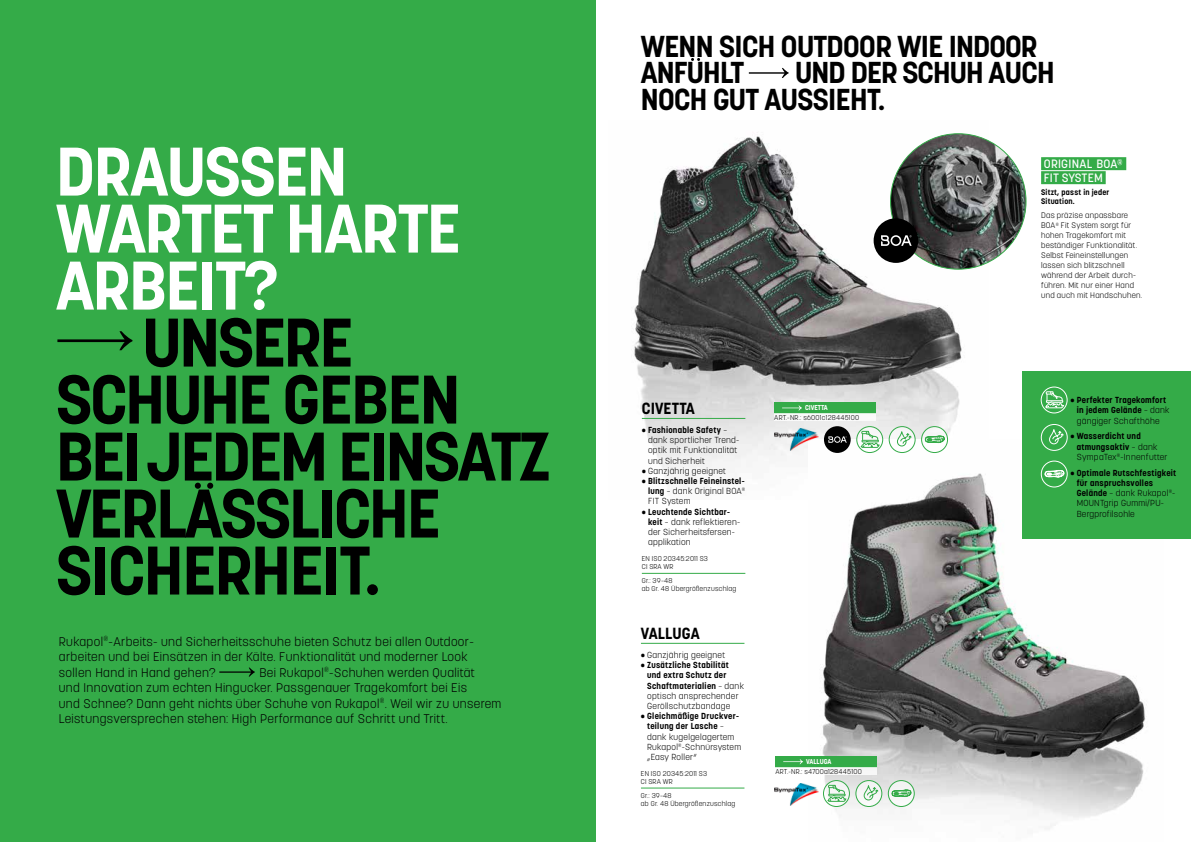
<style>
.page{position:relative;width:1191px;height:842px;background:#fff}
.page>*{position:absolute;margin:0;border:0;box-sizing:border-box;transform-origin:0 0}
.t1{font:700 68px/57px "Korolev";letter-spacing:-.03em;color:#000}
.t2{font:700 68px/57px "Korolev";letter-spacing:-.02em;color:#fff}
.t3{font:700 30px/26.5px "Korolev";letter-spacing:-.02em;color:#000}
.t4{font:700 16px "Korolev";letter-spacing:.01em;color:#000}
.t5{font:300 12.5px/15.5px "Korolev";letter-spacing:.03em;color:#000}
.t6{font:500 12px/14px "Korolev";letter-spacing:.015em;color:#fff}
.t7{font:700 8.7px/10.2px "Korolev";letter-spacing:.03em;color:#000}
.t8{font:300 8.7px/10.2px "Korolev";letter-spacing:.03em;color:#000}
.t9{font:300 8px/10px "Korolev";letter-spacing:.03em;color:#000}
.t10{font:700 8px/9px "Korolev";letter-spacing:.025em;color:#000}
.t11{font:300 7px/8px "Korolev";letter-spacing:.03em;color:#000}
.t12{font:700 7px "Korolev";color:#fff}
.s1{font-weight:700}
.s2{font-weight:300}
</style>
<div class="page">
<img style="left:634px;top:133px;width:354px;height:343px">
<img style="left:808px;top:440px;width:338px;height:389px">
<div style="left:0;top:0;width:595px;height:842px;background:#34ab48"></div>
<svg style="left:219px;top:667px;width:36px;height:10px"></svg>
<svg style="left:57px;top:331px;width:75px;height:19px"></svg>
<hr style="left:642px;top:418px;width:103px;height:1px;background:#34ab48">
<hr style="left:642px;top:573px;width:103px;height:1px;background:#34ab48">
<hr style="left:641px;top:643px;width:103px;height:1px;background:#34ab48">
<hr style="left:641px;top:788px;width:103px;height:1px;background:#34ab48">
<div style="left:1041px;top:157px;width:85px;height:13px;background:#34ab48"></div>
<div style="left:1041px;top:171px;width:64px;height:13px;background:#34ab48"></div>
<svg style="left:1117px;top:159px;width:5px;height:6px"></svg>
<img style="left:890px;top:134px;width:136px;height:135px;border-radius:68px">
<div style="left:873px;top:218px;width:45px;height:45px;background:#000;border-radius:50%"></div>
<svg style="left:881px;top:235px;width:30px;height:11px"></svg>
<svg style="left:195px;top:483px;width:18px;height:6px"></svg>
<svg style="left:749px;top:68px;width:39px;height:10px"></svg>
<svg style="left:691px;top:58px;width:9px;height:3px"></svg>
<div style="left:1022px;top:372px;width:169px;height:167px;background:#34ab48"></div>
<div style="left:1041px;top:461px;width:26px;height:26px;border:1px solid #fff;border-radius:50%"></div>
<svg style="left:1044px;top:470px;width:20px;height:8px"></svg>
<div style="left:1040px;top:387px;width:27px;height:26px;border:1px solid #fff;border-radius:50%"></div>
<svg style="left:1045px;top:391px;width:19px;height:17px"></svg>
<div style="left:1041px;top:424px;width:26px;height:27px;border:1px solid #fff;border-radius:50%"></div>
<svg style="left:1049px;top:427px;width:15px;height:17px"></svg>
<div style="left:774px;top:402px;width:101px;height:11px;background:#34ab48"></div>
<svg style="left:782px;top:405px;width:20px;height:5px"></svg>
<div style="left:774px;top:413px;width:101px;height:8px;background:#fff"></div>
<img style="left:774px;top:429px;width:44px;height:21px">
<div style="left:775px;top:756px;width:101px;height:11px;background:#34ab48"></div>
<svg style="left:783px;top:759px;width:20px;height:5px"></svg>
<div style="left:775px;top:767px;width:101px;height:7px;background:#f7f7f7"></div>
<img style="left:774px;top:783px;width:44px;height:22px">
<svg style="left:823px;top:780px;width:26px;height:26px"></svg>
<div style="left:823px;top:780px;width:27px;height:27px;border:1px solid #34ab48;border-radius:50%"></div>
<svg style="left:827px;top:785px;width:19px;height:17px"></svg>
<svg style="left:856px;top:780px;width:26px;height:26px"></svg>
<div style="left:855px;top:780px;width:27px;height:27px;border:1px solid #34ab48;border-radius:50%"></div>
<svg style="left:863px;top:783px;width:16px;height:17px"></svg>
<svg style="left:888px;top:780px;width:26px;height:26px"></svg>
<div style="left:888px;top:780px;width:26px;height:27px;border:1px solid #34ab48;border-radius:50%"></div>
<svg style="left:891px;top:790px;width:20px;height:7px"></svg>
<div style="left:824px;top:426px;width:26px;height:27px;background:#000;border-radius:50%"></div>
<svg style="left:828px;top:436px;width:18px;height:7px"></svg>
<svg style="left:856px;top:427px;width:26px;height:25px"></svg>
<div style="left:856px;top:426px;width:27px;height:27px;border:1px solid #34ab48;border-radius:50%"></div>
<svg style="left:860px;top:431px;width:19px;height:17px"></svg>
<div style="left:889px;top:427px;width:26px;height:25px;background:#fff;border-radius:50%"></div>
<div style="left:888px;top:426px;width:27px;height:27px;border:1px solid #34ab48;border-radius:50%"></div>
<svg style="left:897px;top:429px;width:15px;height:18px"></svg>
<div style="left:921px;top:427px;width:26px;height:25px;background:#fff;border-radius:50%"></div>
<div style="left:921px;top:426px;width:27px;height:27px;border:1px solid #34ab48;border-radius:50%"></div>
<svg style="left:925px;top:436px;width:19px;height:7px"></svg>
<h1 class="t2" style="left:56px;top:143px;width:406px">DRAUSSEN<br>WARTET HARTE<br>ARBEIT?</h1>
<h1 class="t1" style="left:56px;top:314px;width:495px;text-indent:86px">UNSERE<br>SCHUHE GEBEN<br>BEIJEDEM EINSATZ<br>VERLASSLICHE<br>SICHERHEIT.</h1>
<p class="t5" style="left:59px;top:633px;width:417px">Rukapol<sup>®</sup>-Arbeits- und Sicherheitsschuhe bieten Schutz bei allen Outdoor&shy;arbeiten und bei Einsätzen in der Kälte. Funktionalität und moderner Look sollen Hand in Hand gehen?</p>
<p class="t5" style="left:59px;top:664px;width:444px;text-indent:200px">Bei Rukapol<sup>®</sup>-Schuhen werden Qualität<br>und Innovation zum echten Hingucker. Passgenauer Tragekomfort bei Eis<br>und Schnee? Dann geht nichts über Schuhe von Rukapol<sup>®</sup>. Weil wir zu unserem Leistungsversprechen stehen: High Performance auf Schritt und Tritt.</p>
<h2 class="t3" style="left:641px;top:33px;width:398px">WENN SICH OUTDOOR WIE INDOOR<br>ANFUHLT</h2>
<h2 class="t3" style="left:641px;top:59px;width:415px;text-indent:154px">UND DER SCHUH AUCH<br>NOCH GUT AUSSIEHT.</h2>
<p class="t6" style="left:1044px;top:157px;width:75px">ORIGINAL BOA<br>FIT SYSTEM</p>
<p class="t4" style="left:642px;top:399px;width:54px">CIVETTA</p>
<p class="t8" style="left:648px;top:425px;width:93px;text-indent:-6px"><span class="s1">• Fashionable Safety</span> – dank sportlicher Trend&shy;optik mit Funktionalität und Sicherheit</p>
<p class="t8" style="left:642px;top:466px;width:86px">• Ganzjährig geeignet</p>
<p class="t7" style="left:648px;top:476px;width:99px;text-align:justify;text-indent:-6px">• Blitzschnelle Feineinstel&shy;lung <span class="s2">– dank Original BOA</span><sup>® </sup><span class="s2">FIT System</span></p>
<p class="t8" style="left:648px;top:506px;width:94px;text-indent:-6px"><span class="s1">• Leuchtende Sichtbar&shy;keit</span> – dank reflektieren&shy;der Sicherheitsfersen&shy;applikation</p>
<p class="t11" style="left:642px;top:555px;width:68px">EN ISO 20345:2011 S3<br>CI SRA WR</p>
<p class="t11" style="left:642px;top:576px;width:96px">Gr.: 39–48<br>ab Gr. 48 Übergrößenzuschlag</p>
<p class="t4" style="left:641px;top:623px;width:60px">VALLUGA</p>
<p class="t8" style="left:641px;top:650px;width:86px">• Ganzjährig geeignet</p>
<p class="t7" style="left:647px;top:660px;width:98px;text-indent:-6px">• Zusätzliche Stabilität und extra Schutz der<br>Schaftmaterialien <span class="s2">– dank optisch ansprechender<br>Geröllschutzbandage</span></p>
<p class="t8" style="left:647px;top:711px;width:95px;text-indent:-6px"><span class="s1">• Gleichmäßige Druckver&shy;teilung der Lasche</span> – dank kugelgelagertem<br>Rukapol<sup>®</sup>-Schnürsystem „Easy Roller“</p>
<p class="t11" style="left:641px;top:769px;width:68px">EN ISO 20345:2011 S3<br>CI SRA WR</p>
<p class="t11" style="left:641px;top:791px;width:96px">Gr.: 39–48<br>ab Gr. 48 Übergrößenzuschlag</p>
<p class="t12" style="left:805px;top:404px;width:24px">CIVETTA</p>
<p class="t11" style="left:774px;top:413px;width:87px">ART.-NR.: s6001c128445100</p>
<p class="t12" style="left:806px;top:757px;width:27px">VALLUGA</p>
<p class="t11" style="left:775px;top:767px;width:88px">ART.-NR.: s4700a128445100</p>
<p class="t10" style="left:1041px;top:188px;width:70px">Sitzt, passt in jeder<br>Situation.</p>
<p class="t9" style="left:1041px;top:210px;width:103px">Das präzise anpassbare<br>BOA<sup>®</sup> Fit System sorgt für hohen Tragekomfort mit beständiger Funktionalität.<br>Selbst Feineinstellungen lassen sich blitzschnell während der Arbeit durch&shy;führen. Mit nur einer Hand und auch mit Handschuhen.</p>
<p class="t7" style="left:1076px;top:395px;width:94px;text-indent:-6px">• Perfekter Tragekomfort in jedem Gelände <span class="s2">– dank gängiger Schafthöhe</span></p>
<p class="t7" style="left:1076px;top:431px;width:92px;text-indent:-6px">• Wasserdicht und atmungsaktiv <span class="s2">– dank<br>SympaTex</span><sup>®</sup><span class="s2">-Innenfutter</span></p>
<p class="t7" style="left:1076px;top:468px;width:101px;text-indent:-6px">• Optimale Rutschfestigkeit für anspruchsvolles<br>Gelände <span class="s2">– dank Rukapol</span><sup>®</sup><span class="s2">-<br>MOUNTgrip Gummi/PU-<br>Bergprofilsohle</span></p>
</div>
